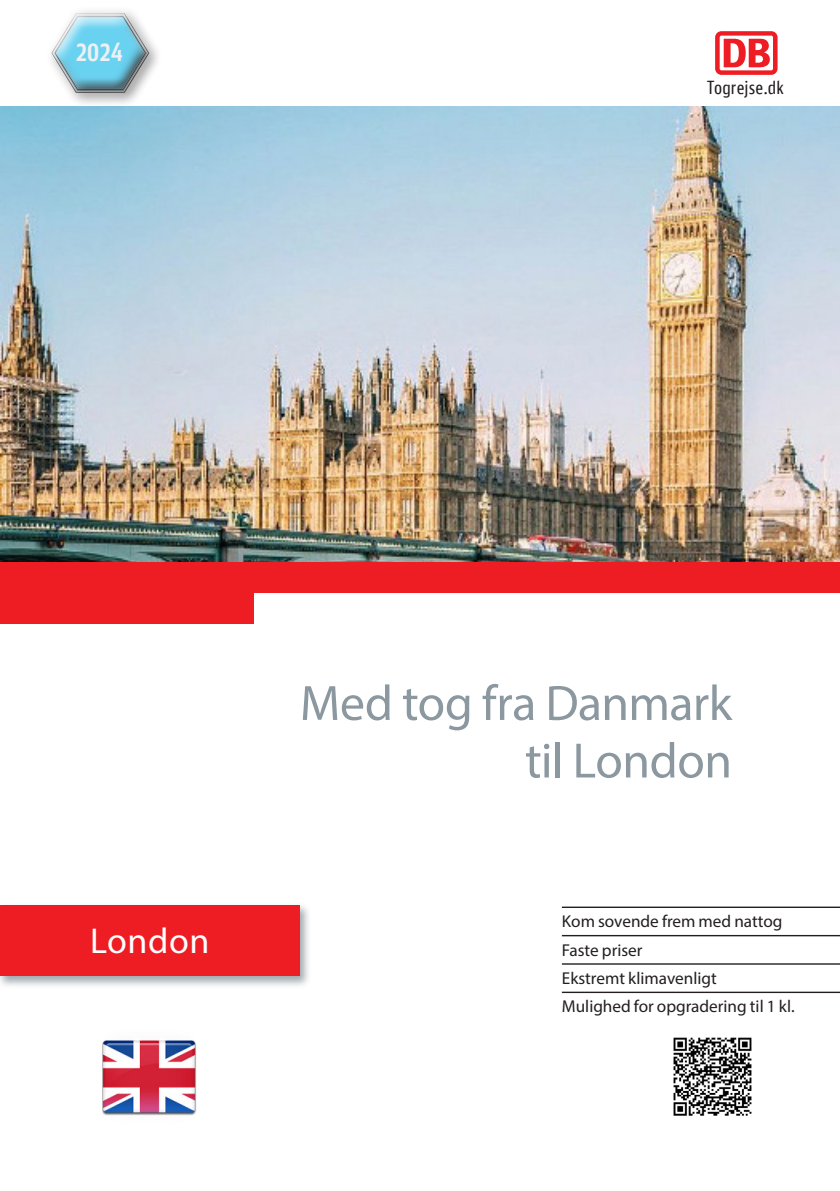
<style>
.page{position:relative;width:840px;height:1191px;background:#fff}
.page>*{position:absolute;margin:0;border:0;box-sizing:border-box;transform-origin:0 0}
.A5__headline{font:50px "Myriad Pro";letter-spacing:-.01em;color:#8b98a0}
.t1{font:36px "Myriad Pro";letter-spacing:.015em;color:#fff}
.DB_copy{font:700 24px "DB Sans Display";color:#edf1f3}
.DB_copy-2{font:18px "DB Sans Display";letter-spacing:.005em;color:#231f20}
.A5__overline_8_6{font:17.2px "Myriad Pro";color:#231f20}
</style>
<div class="page">
<hr style="left:561px;top:906px;width:278px;height:2px;background:#231f20">
<hr style="left:561px;top:935px;width:278px;height:1px;background:#231f20">
<hr style="left:561px;top:963px;width:278px;height:1px;background:#231f20">
<hr style="left:561px;top:991px;width:278px;height:2px;background:#231f20">
<div style="left:0;top:549px;width:839px;height:43px;background:#ee1d23"></div>
<div style="left:0;top:561px;width:253px;height:63px;background:#ee1d23"></div>
<img style="left:0;top:107px;width:839px;height:454px">
<svg style="left:714px;top:31px;width:63px;height:44px"></svg>
<svg style="left:719px;top:36px;width:53px;height:34px"></svg>
<svg style="left:723px;top:39px;width:46px;height:28px"></svg>
<div style="left:0;top:902px;width:311px;height:87px;background:#627179;opacity:.6"></div>
<div style="left:0;top:904px;width:299px;height:71px;background:#ee1d23"></div>
<div style="left:32px;top:0;width:134px;height:110px;background:#fff;opacity:.75"></div>
<div style="left:37px;top:0;width:102px;height:66px;background:#fff"></div>
<div style="left:42px;top:14px;width:121px;height:93px;background:#231f20;opacity:.75"></div>
<img style="left:103px;top:1040px;width:93px;height:76px">
<img style="left:673px;top:1037px;width:79px;height:79px">
<p class="DB_copy" style="left:75px;top:39px;width:49px">2024</p>
<p class="DB_copy-2" style="left:706px;top:78px;width:79px">Togrejse.dk</p>
<p class="t1" style="left:90px;top:918px;width:120px">London</p>
<p class="A5__headline" style="left:300px;top:672px;width:433px">Med tog fra Danmark</p>
<p class="A5__headline" style="left:524px;top:730px;width:208px">til London</p>
<p class="A5__overline_8_6" style="left:561px;top:911px;width:222px">Kom sovende frem med nattog</p>
<p class="A5__overline_8_6" style="left:561px;top:939px;width:82px">Faste priser</p>
<p class="A5__overline_8_6" style="left:561px;top:967px;width:156px">Ekstremt klimavenligt</p>
<p class="A5__overline_8_6" style="left:561px;top:996px;width:234px">Mulighed for opgradering til 1 kl.</p>
</div>
